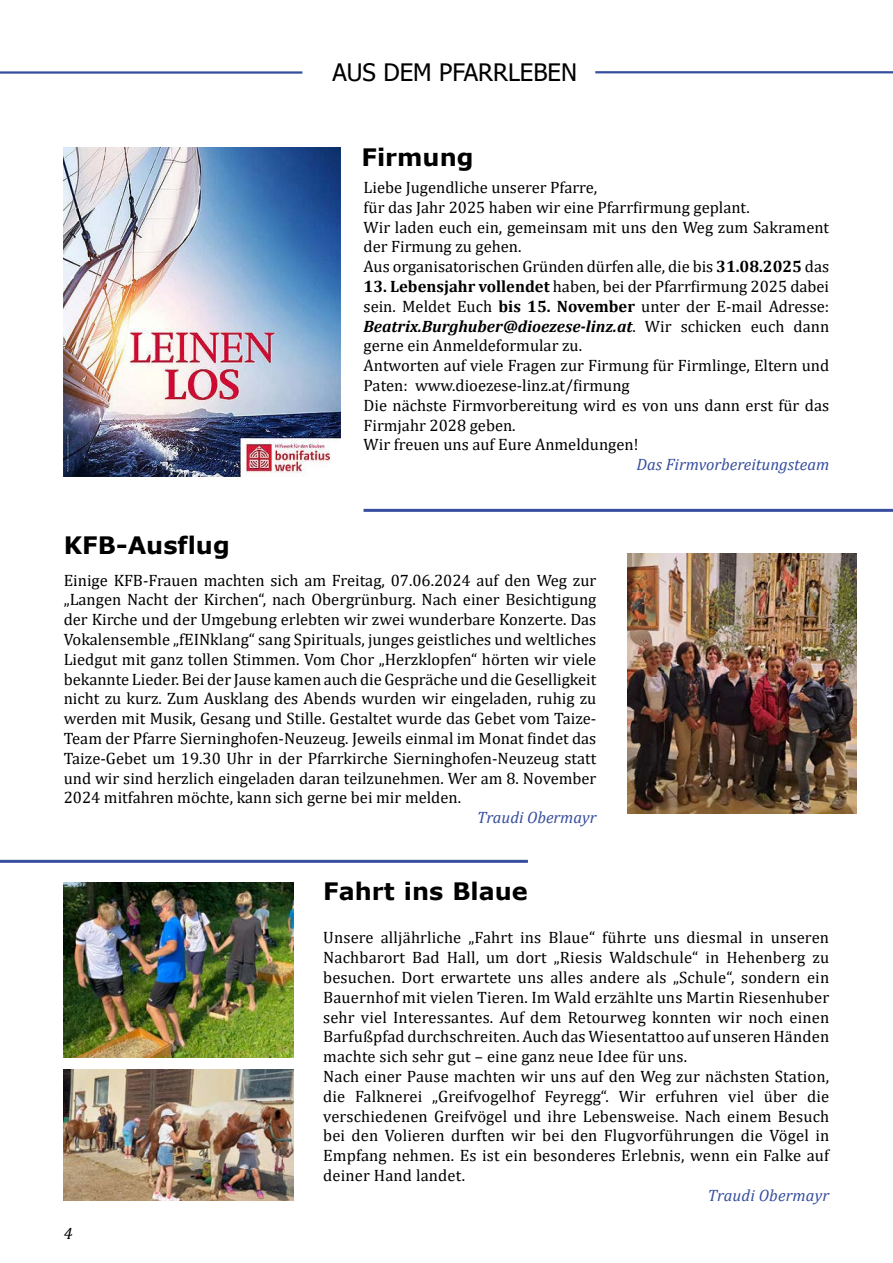
<style>
.page{position:relative;width:893px;height:1263px;background:#fff}
.page>*{position:absolute;margin:0;border:0;box-sizing:border-box;transform-origin:0 0}
.Titel{font:700 24px "Verdana";color:#000}
.t1{font:24px "Tahoma";color:#000}
.Fließtext_neu{font:16.5px/19.8px "Cambria";color:#000;text-align:justify}
.Fließtext_neu-2{font:italic 16.5px "Cambria";color:#364e9d}
.t2{font:italic 16.5px "Cambria";color:#000}
.s1{font-weight:700}
.s2{font-weight:700;font-style:italic}
</style>
<div class="page">
<hr style="left:0;top:71px;width:302px;height:3px;background:#364e9d">
<hr style="left:595px;top:71px;width:298px;height:2px;background:#364e9d">
<hr style="left:364px;top:509px;width:529px;height:3px;background:#364e9d">
<hr style="left:0;top:860px;width:528px;height:3px;background:#364e9d">
<img style="left:64px;top:148px;width:276px;height:328px">
<img style="left:627px;top:554px;width:230px;height:259px">
<img style="left:64px;top:1069px;width:229px;height:132px">
<img style="left:64px;top:882px;width:229px;height:176px">
<p class="t1" style="left:333px;top:56px;width:246px">AUS DEM PFARRLEBEN</p>
<p class="Titel" style="left:361px;top:140px;width:114px">Firmung</p>
<p class="Titel" style="left:64px;top:528px;width:168px">KFB-Ausflug</p>
<p class="Fließtext_neu" style="left:364px;top:177px;width:235px">Liebe Jugendliche unserer Pfarre,</p>
<p class="Fließtext_neu" style="left:364px;top:197px;width:388px">für das Jahr 2025 haben wir eine Pfarrfirmung geplant.</p>
<p class="Fließtext_neu" style="left:364px;top:217px;width:467px">Wir laden euch ein, gemeinsam mit uns den Weg zum Sakrament der Firmung zu gehen.</p>
<p class="Fließtext_neu" style="left:364px;top:257px;width:467px">Aus organisatorischen Gründen dürfen alle, die bis <span class="s1">31.08.2025</span> das</p>
<p class="Fließtext_neu" style="left:364px;top:276px;width:467px"><span class="s1">13. Lebensjahr vollendet</span> haben, bei der Pfarrfirmung 2025 dabei sein. Meldet Euch <span class="s1">bis 15. November</span> unter der E-mail Adresse:<br><span class="s2">Beatrix.Burghuber@dioezese-linz.at</span>. Wir schicken euch dann gerne ein Anmeldeformular zu.</p>
<p class="Fließtext_neu" style="left:364px;top:356px;width:467px">Antworten auf viele Fragen zur Firmung für Firmlinge, Eltern und<br>Paten: www.dioezese-linz.at/firmung</p>
<p class="Fließtext_neu" style="left:364px;top:395px;width:467px">Die nächste Firmvorbereitung wird es von uns dann erst für das<br>Firmjahr 2028 geben.</p>
<p class="Fließtext_neu" style="left:364px;top:435px;width:276px">Wir freuen uns auf Eure Anmeldungen!</p>
<p class="Fließtext_neu-2" style="left:637px;top:453px;width:194px">Das Firmvorbereitungsteam</p>
<p class="Fließtext_neu" style="left:64px;top:570px;width:534px">Einige KFB-Frauen machten sich am Freitag, 07.06.2024 auf den Weg zur „Langen Nacht der Kirchen“, nach Obergrünburg. Nach einer Besichtigung der Kirche und der Umgebung erlebten wir zwei wunderbare Konzerte. Das Vokalensemble „fEINklang“ sang Spirituals, junges geistliches und weltliches Liedgut mit ganz tollen Stimmen. Vom Chor „Herzklopfen“ hörten wir viele bekannte Lieder. Bei der Jause kamen auch die Gespräche und die Geselligkeit nicht zu kurz. Zum Ausklang des Abends wurden wir eingeladen, ruhig zu werden mit Musik, Gesang und Stille. Gestaltet wurde das Gebet vom Taize-Team der Pfarre Sierninghofen-Neuzeug. Jeweils einmal im Monat findet das Taize-Gebet um 19.30 Uhr in der Pfarrkirche Sierninghofen-Neuzeug statt und wir sind herzlich eingeladen daran teilzunehmen. Wer am 8. November 2024 mitfahren möchte, kann sich gerne bei mir melden.</p>
<p class="Fließtext_neu-2" style="left:477px;top:806px;width:121px">Traudi Obermayr</p>
<p class="Titel" style="left:323px;top:875px;width:206px">Fahrt ins Blaue</p>
<p class="t2" style="left:64px;top:1221px;width:10px">4</p>
<p class="Fließtext_neu" style="left:323px;top:928px;width:508px">Unsere alljährliche „Fahrt ins Blaue“ führte uns diesmal in unseren Nachbarort Bad Hall, um dort „Riesis Waldschule“ in Hehenberg zu besuchen. Dort erwartete uns alles andere als „Schule“, sondern ein Bauernhof mit vielen Tieren. Im Wald erzählte uns Martin Riesenhuber sehr viel Interessantes. Auf dem Retourweg konnten wir noch einen Barfußpfad durchschreiten. Auch das Wiesentattoo auf unseren Händen machte sich sehr gut – eine ganz neue Idee für uns.</p>
<p class="Fließtext_neu" style="left:323px;top:1066px;width:508px">Nach einer Pause machten wir uns auf den Weg zur nächsten Station, die Falknerei „Greifvogelhof Feyregg“. Wir erfuhren viel über die verschiedenen Greifvögel und ihre Lebensweise. Nach einem Besuch bei den Volieren durften wir bei den Flugvorführungen die Vögel in Empfang nehmen. Es ist ein besonderes Erlebnis, wenn ein Falke auf deiner Hand landet.</p>
<p class="Fließtext_neu-2" style="left:708px;top:1183px;width:123px">Traudi Obermayr</p>
</div>
